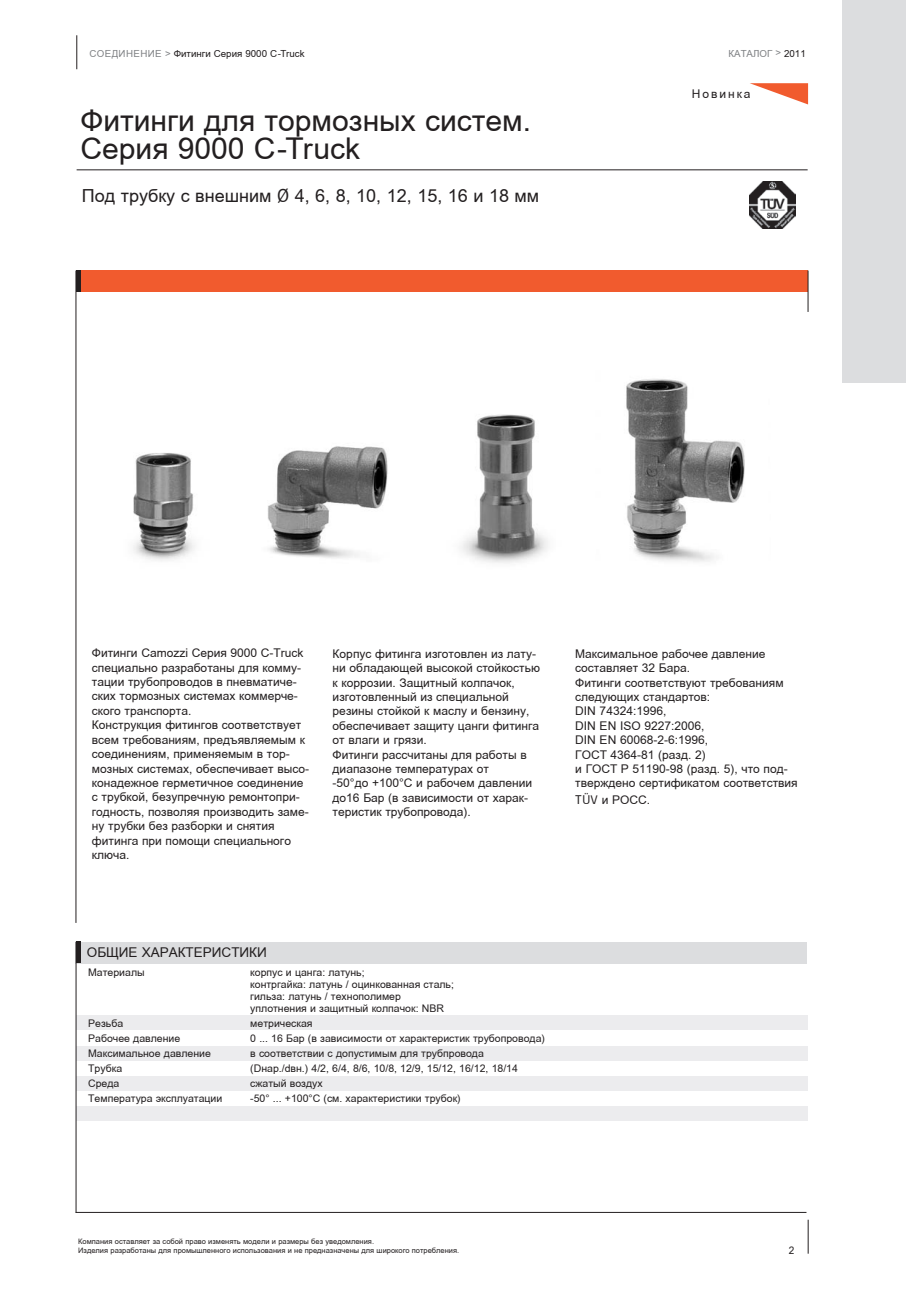
<style>
.page{position:relative;width:906px;height:1289px;background:#fff}
.page>*{position:absolute;margin:0;border:0;box-sizing:border-box;transform-origin:0 0}
.t1{font:30px/28.5px "Arial Cyr";color:#231f20}
.t2{font:18px "Arial Cyr";color:#231f20}
.t3{font:13.5px "Arial Cyr";color:#231f20}
.t4{font:12px/14.4px "Arial Cyr";color:#231f20}
.t5{font:12px "Arial Cyr";letter-spacing:.165em;color:#231f20}
.t6{font:10.5px/12px "Arial Cyr";color:#231f20}
.t7{font:10.5px "Arial Cyr";color:#231f20;scale:.95 1}
.t8{font:9.75px "Arial Cyr";color:#231f20}
.t9{font:9.75px "Arial Cyr";color:#808285}
.t10{font:7.5px/9px "Arial Cyr";color:#231f20}
.s1{color:#808285}
.s2{color:#231f20}
.s3{font-family:"Azote MCW1 Normal"}
</style>
<div class="page">
<img style="left:626px;top:379px;width:119px;height:183px">
<img style="left:267px;top:446px;width:121px;height:112px">
<img style="left:133px;top:453px;width:62px;height:108px">
<img style="left:461px;top:414px;width:87px;height:149px">
<svg style="left:750px;top:83px;width:58px;height:21px"></svg>
<div style="left:77px;top:270px;width:731px;height:22px;background:#f15b2e"></div>
<hr style="left:76px;top:270px;width:4px;height:22px;background:#231f20">
<hr style="left:808px;top:270px;width:1px;height:42px;background:#231f20">
<hr style="left:77px;top:170px;width:730px;height:1px;background:#231f20">
<div style="left:76px;top:1015px;width:731px;height:15px;background:#ececee"></div>
<div style="left:76px;top:1046px;width:731px;height:15px;background:#ececee"></div>
<div style="left:76px;top:1075px;width:731px;height:15px;background:#ececee"></div>
<div style="left:76px;top:1105px;width:731px;height:15px;background:#ececee"></div>
<hr style="left:76px;top:1212px;width:730px;height:1px;background:#231f20">
<div style="left:75px;top:941px;width:732px;height:22px;background:#dcdddf"></div>
<hr style="left:76px;top:941px;width:4px;height:21px;background:#231f20">
<hr style="left:75px;top:270px;width:1px;height:652px;background:#231f20">
<div style="left:842px;top:76px;width:64px;height:51px;background:#dcdddf"></div>
<div style="left:842px;top:127px;width:64px;height:51px;background:#dcdddf"></div>
<div style="left:842px;top:0;width:64px;height:76px;background:#dcdddf"></div>
<div style="left:842px;top:178px;width:64px;height:51px;background:#dcdddf"></div>
<div style="left:842px;top:229px;width:64px;height:51px;background:#dcdddf"></div>
<div style="left:842px;top:280px;width:64px;height:51px;background:#dcdddf"></div>
<div style="left:842px;top:331px;width:64px;height:51px;background:#dcdddf"></div>
<hr style="left:808px;top:1219px;width:1px;height:34px;background:#231f20">
<hr style="left:77px;top:35px;width:1px;height:34px;background:#231f20">
<hr style="left:76px;top:941px;width:1px;height:271px;background:#231f20">
<img style="left:749px;top:182px;width:46px;height:46px">
<p class="t8" style="left:89px;top:48px;width:217px"><span class="s1">СОЕДИНЕНИЕ &gt;</span> Фитинги Серия 9000 C-Truck</p>
<p class="t9" style="left:728px;top:48px;width:79px">КАТАЛОГ &gt; <span class="s2">2011</span></p>
<h1 class="t1" style="left:81px;top:106px;width:452px">Фитинги для тормозных систем.<br>Серия 9000 C-Truck</h1>
<h2 class="t2" style="left:82px;top:186px;width:459px">Под трубку с внешним <span class="s3">Ø</span> 4, 6, 8, 10, 12, 15, 16 и 18 мм</h2>
<p class="t5" style="left:691px;top:87px;width:60px">Новинка</p>
<p class="t4" style="left:92px;top:645px;width:219px">Фитинги Camozzi Серия 9000 C-Truck специально разработаны для комму&shy;тации трубопроводов в пневматиче&shy;ских тормозных системах коммерче&shy;ского транспорта.<br>Конструкция фитингов соответствует всем требованиям, предъявляемым к соединениям, применяемым в тор&shy;мозных системах, обеспечивает высо&shy;конадежное герметичное соединение с трубкой, безупречную ремонтопри&shy;годность, позволяя производить заме&shy;ну трубки без разборки и снятия фитинга при помощи специального ключа.</p>
<p class="t4" style="left:333px;top:646px;width:209px">Корпус фитинга изготовлен из лату&shy;ни обладающей высокой стойкостью к коррозии. Защитный колпачок, изготовленный из специальной резины стойкой к маслу и бензину, обеспечивает защиту цанги фитинга от влаги и грязи.<br>Фитинги рассчитаны для работы в диапазоне температурах от<br>-50°до +100°C и рабочем давлении до16 Бар (в зависимости от харак&shy;теристик трубопровода).</p>
<p class="t4" style="left:575px;top:646px;width:224px">Максимальное рабочее давление составляет 32 Бара.<br>Фитинги соответствуют требованиям следующих стандартов:<br>DIN 74324:1996,<br>DIN EN ISO 9227:2006,<br>DIN EN 60068-2-6:1996,<br>ГОСТ 4364-81 (разд. 2)<br>и ГОСТ Р 51190-98 (разд. 5), что под&shy;тверждено сертификатом соответствия</p>
<p class="t4" style="left:575px;top:792px;width:76px"><span class="s3">TÜV</span> и РОСС.</p>
<p class="t3" style="left:87px;top:945px;width:181px">ОБЩИЕ ХАРАКТЕРИСТИКИ</p>
<p class="t6" style="left:88px;top:966px;width:58px">Материалы</p>
<p class="t6" style="left:250px;top:966px;width:205px">корпус и цанга: латунь;<br>контргайка: латунь / оцинкованная сталь; гильза: латунь / технополимер уплотнения и защитный колпачок: NBR</p>
<p class="t6" style="left:88px;top:1017px;width:36px">Резьба</p>
<p class="t6" style="left:250px;top:1017px;width:64px">метрическая</p>
<p class="t6" style="left:88px;top:1032px;width:94px">Рабочее давление</p>
<p class="t6" style="left:250px;top:1032px;width:296px">0 ... 16 Бар (в зависимости от характеристик трубопровода)</p>
<p class="t6" style="left:88px;top:1047px;width:124px">Максимальное давление</p>
<p class="t6" style="left:250px;top:1047px;width:235px">в соответствии с допустимым для трубпровода</p>
<p class="t6" style="left:88px;top:1062px;width:35px">Трубка</p>
<p class="t6" style="left:250px;top:1062px;width:269px">(Dнар./dвн.) 4/2, 6/4, 8/6, 10/8, 12/9, 15/12, 16/12, 18/14</p>
<p class="t6" style="left:88px;top:1077px;width:33px">Среда</p>
<p class="t6" style="left:250px;top:1077px;width:74px">сжатый воздух</p>
<p class="t6" style="left:88px;top:1092px;width:136px">Температура эксплуатации</p>
<p class="t6" style="left:250px;top:1092px;width:212px">-50° ... +100°C (см. характеристики трубок)</p>
<p class="t10" style="left:78px;top:1237px;width:382px">Компания оставляет за собой право изменять модели и размеры без уведомления.<br>Изделия разработаны для промышленного использования и не предназначены для широкого потребления.</p>
<p class="t7" style="left:788px;top:1244px;width:7px">2</p>
</div>
